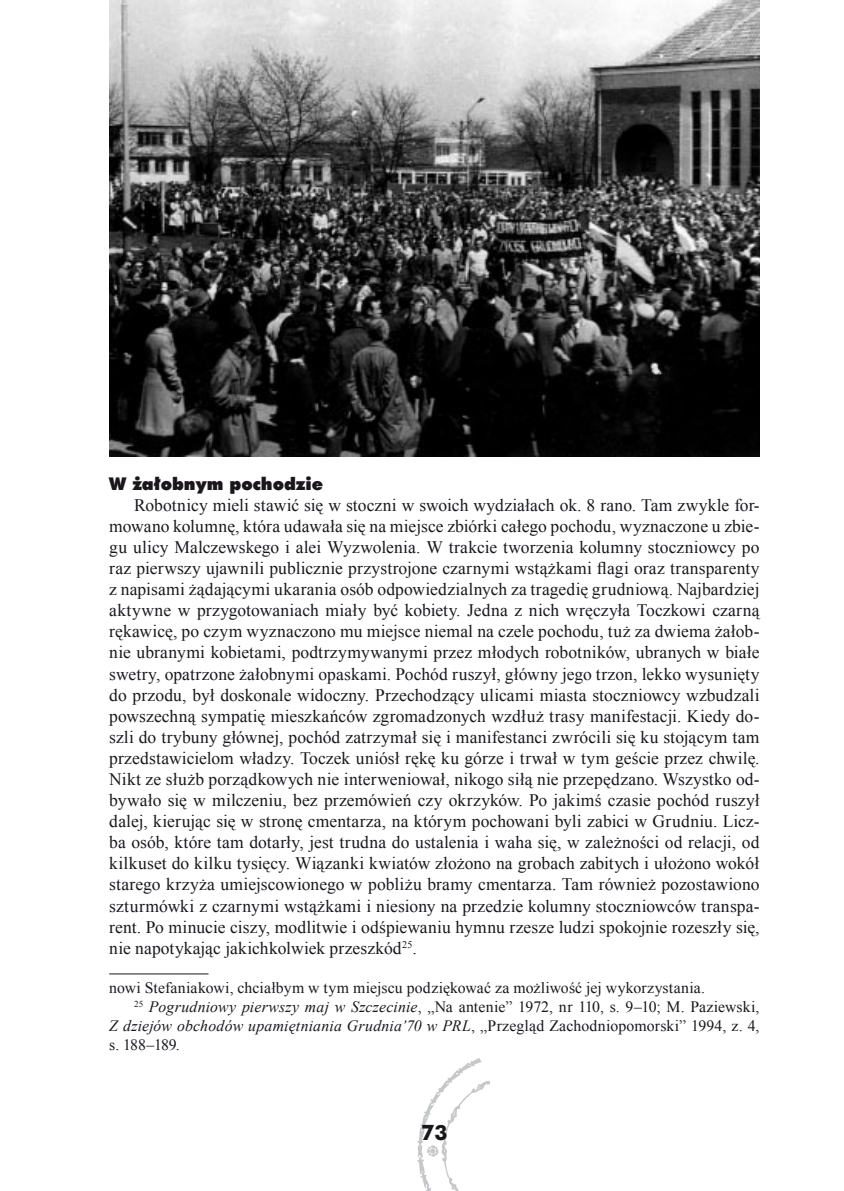
<style>
.page{position:relative;width:844px;height:1191px;background:#fff}
.page>*{position:absolute;margin:0;border:0;box-sizing:border-box;transform-origin:0 0}
.t1{font:700 21px "Futura EU";color:#1a171c}
.t2{font:17.5px/21.2px "Times New Roman";letter-spacing:.005em;color:#1a171c;text-align:justify}
.t3{font:17.5px "Futura X Blk EU";color:#1a171c}
.t4{font:15.75px "Times New Roman";letter-spacing:.005em;color:#1a171c}
.t5{font:italic 15.75px "Times New Roman";letter-spacing:.01em;color:#1a171c}
.s1{font-style:italic}
.s2{font-style:normal}
</style>
<div class="page">
<img style="left:418px;top:1058px;width:72px;height:133px">
<hr style="left:109px;top:973px;width:99px;height:1px;background:#1a171c">
<img style="left:109px;top:0;width:650px;height:456px">
<p class="t3" style="left:109px;top:472px;width:215px">W żałobnym pochodzie</p>
<p class="t2" style="left:109px;top:494px;width:651px;text-indent:25px">Robotnicy mieli stawić się w stoczni w swoich wydziałach ok. 8 rano. Tam zwykle for&shy;mowano kolumnę, która udawała się na miejsce zbiórki całego pochodu, wyznaczone u zbie&shy;gu ulicy Malczewskego i alei Wyzwolenia. W trakcie tworzenia kolumny stoczniowcy po raz pierwszy ujawnili publicznie przystrojone czarnymi wstążkami flagi oraz transparenty z napisami żądającymi ukarania osób odpowiedzialnych za tragedię grudniową. Najbardziej aktywne w przygotowaniach miały być kobiety. Jedna z nich wręczyła Toczkowi czarną rękawicę, po czym wyznaczono mu miejsce niemal na czele pochodu, tuż za dwiema żałob&shy;nie ubranymi kobietami, podtrzymywanymi przez młodych robotników, ubranych w białe swetry, opatrzone żałobnymi opaskami. Pochód ruszył, główny jego trzon, lekko wysunięty do przodu, był doskonale widoczny. Przechodzący ulicami miasta stoczniowcy wzbudzali powszechną sympatię mieszkańców zgromadzonych wzdłuż trasy manifestacji. Kiedy do&shy;szli do trybuny głównej, pochód zatrzymał się i manifestanci zwrócili się ku stojącym tam przedstawicielom władzy. Toczek uniósł rękę ku górze i trwał w tym geście przez chwilę.<br>Nikt ze służb porządkowych nie interweniował, nikogo siłą nie przepędzano. Wszystko od&shy;bywało się w milczeniu, bez przemówień czy okrzyków. Po jakimś czasie pochód ruszył dalej, kierując się w stronę cmentarza, na którym pochowani byli zabici w Grudniu. Licz&shy;ba osób, które tam dotarły, jest trudna do ustalenia i waha się, w zależności od relacji, od kilkuset do kilku tysięcy. Wiązanki kwiatów złożono na grobach zabitych i ułożono wokół starego krzyża umiejscowionego w pobliżu bramy cmentarza. Tam również pozostawiono szturmówki z czarnymi wstążkami i niesiony na przedzie kolumny stoczniowców transpa&shy;rent. Po minucie ciszy, modlitwie i odśpiewaniu hymnu rzesze ludzi spokojnie rozeszły się, nie napotykając jakichkolwiek przeszkód<sup>25</sup>.</p>
<p class="t4" style="left:109px;top:977px;width:597px">nowi Stefaniakowi, chciałbym w tym miejscu podziękować za możliwość jej wykorzystania.</p>
<p class="t4" style="left:134px;top:996px;width:627px"><sup>25</sup> <span class="s1">Pogrudniowy pierwszy maj w Szczecinie</span>, „Na antenie” 1972, nr 110, s. 9–10; M. Paziewski,</p>
<p class="t5" style="left:109px;top:1014px;width:651px">Z dziejów obchodów upamiętniania Grudnia’70 w PRL<span class="s2">, „Przegląd Zachodniopomorski” 1994, z. 4,</span></p>
<p class="t4" style="left:109px;top:1033px;width:72px">s. 188–189.</p>
<p class="t1" style="left:421px;top:1119px;width:13px">73</p>
</div>
